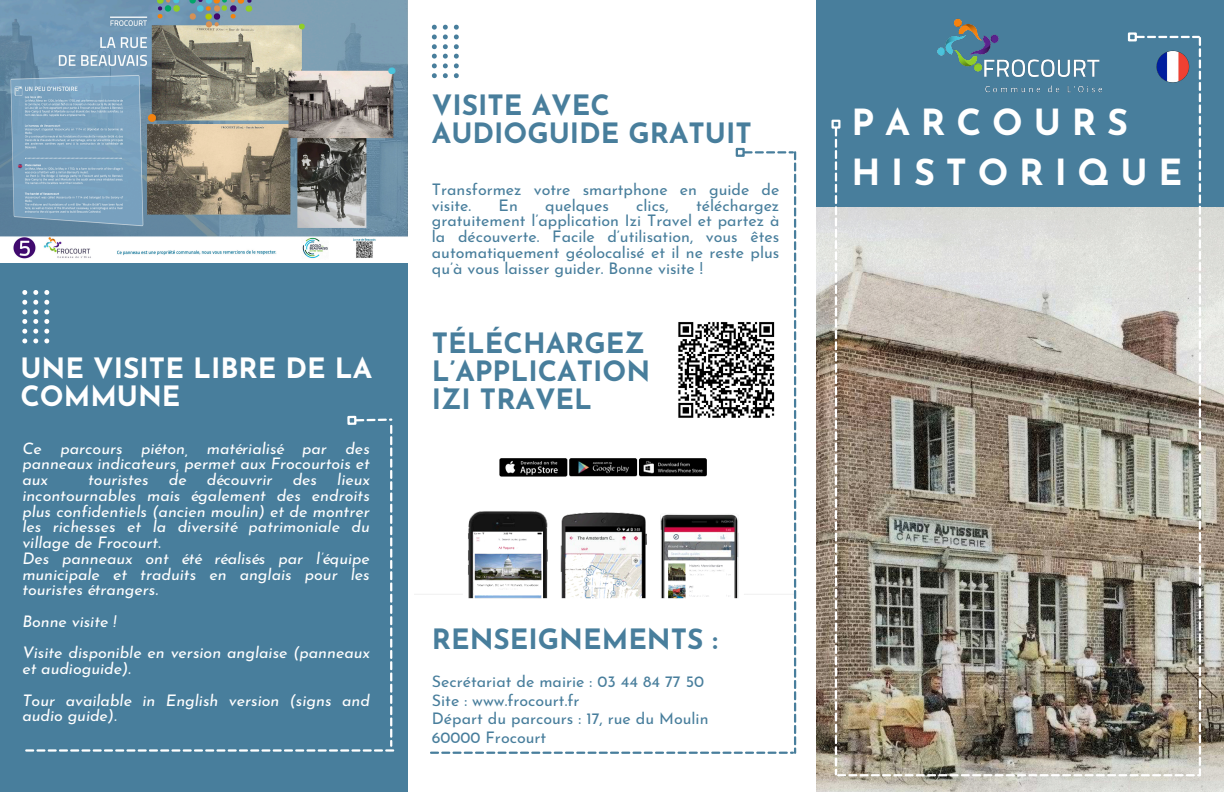
<style>
.page{position:relative;width:1224px;height:792px;background:#fff}
.page>*{position:absolute;margin:0;border:0;box-sizing:border-box;transform-origin:0 0}
.t1{font:700 36px/50.2px "Josefin Sans";letter-spacing:.3em;color:#fff}
.t2{font:700 28px/27.8px "Josefin Sans";color:#487e9c}
.t3{font:700 28px/27.8px "Josefin Sans";color:#fff}
.t4{font:italic 16px/15.8px "Josefin Sans";color:#fff;text-align:justify}
.t5{font:16px/15.8px "Josefin Sans";color:#487e9c}
</style>
<div class="page">
<div style="left:816px;top:0;width:408px;height:792px;background:#487e9c"></div>
<img style="left:816px;top:207px;width:408px;height:585px">
<div style="left:831px;top:120px;width:9px;height:9px;border:2px solid #fff"></div>
<div style="left:1128px;top:32px;width:9px;height:9px;border:2px solid #fff"></div>
<img style="left:835px;top:36px;width:366px;height:740px">
<svg style="left:432px;top:25px;width:5px;height:53px"></svg>
<svg style="left:443px;top:25px;width:5px;height:53px"></svg>
<svg style="left:454px;top:25px;width:5px;height:53px"></svg>
<svg style="left:430px;top:151px;width:366px;height:603px"></svg>
<div style="left:736px;top:148px;width:9px;height:9px;border:2px solid #487e9c"></div>
<div style="left:0;top:0;width:408px;height:792px;background:#487e9c"></div>
<svg style="left:22px;top:290px;width:5px;height:53px"></svg>
<svg style="left:33px;top:290px;width:5px;height:53px"></svg>
<svg style="left:44px;top:290px;width:5px;height:53px"></svg>
<svg style="left:25px;top:418px;width:369px;height:334px"></svg>
<div style="left:347px;top:416px;width:9px;height:9px;border:2px solid #fff"></div>
<img style="left:0;top:0;width:408px;height:262px">
<img style="left:677px;top:322px;width:97px;height:96px">
<img style="left:1157px;top:44px;width:32px;height:44px">
<img style="left:934px;top:18px;width:172px;height:87px">
<p class="t3" style="left:20px;top:357px;width:353px">UNE VISITE LIBRE DE LA<br>COMMUNE</p>
<p class="t4" style="left:22px;top:442px;width:349px">Ce parcours piéton, matérialisé par des panneaux indicateurs, permet aux Frocourtois et aux</p>
<p class="t4" style="left:22px;top:473px;width:349px;text-indent:315px">lieux incontournables mais également des endroits plus confidentiels (ancien moulin) et de montrer les richesses et la diversité patrimoniale du village de Frocourt.</p>
<p class="t4" style="left:22px;top:552px;width:349px">Des panneaux ont été réalisés par l’équipe municipale et traduits en anglais pour les touristes étrangers.</p>
<h2 class="t4" style="left:22px;top:615px;width:96px">Bonne visite !</h2>
<p class="t4" style="left:22px;top:646px;width:349px">Visite disponible en version anglaise (panneaux et audioguide).</p>
<p class="t4" style="left:22px;top:694px;width:349px">Tour available in English version (signs and audio guide).</p>
<p class="t4" style="left:88px;top:473px;width:62px">touristes</p>
<p class="t4" style="left:169px;top:473px;width:19px">de</p>
<p class="t4" style="left:207px;top:473px;width:67px">découvrir</p>
<p class="t4" style="left:293px;top:473px;width:26px">des</p>
<p class="t2" style="left:432px;top:95px;width:322px">VISITE AVEC<br>AUDIOGUIDE GRATUIT</p>
<h2 class="t5" style="left:432px;top:183px;width:349px">Transformez votre smartphone en guide de visite.</h2>
<h2 class="t5" style="left:432px;top:199px;width:349px;text-align:justify;text-indent:264px">téléchargez gratuitement l’application Izi Travel et partez à la découverte. Facile d’utilisation, vous êtes automatiquement géolocalisé et il ne reste plus qu’à vous laisser guider. Bonne visite !</h2>
<h2 class="t5" style="left:499px;top:199px;width:21px">En</h2>
<h2 class="t5" style="left:545px;top:199px;width:65px">quelques</h2>
<h2 class="t5" style="left:636px;top:199px;width:34px">clics,</h2>
<p class="t2" style="left:432px;top:333px;width:220px">TÉLÉCHARGEZ<br>L’APPLICATION<br>IZI TRAVEL</p>
<p class="t2" style="left:432px;top:628px;width:287px">RENSEIGNEMENTS :</p>
<h2 class="t5" style="left:432px;top:675px;width:274px">Secrétariat de mairie : 03 44 84 77 50</h2>
<p class="t5" style="left:432px;top:694px;width:149px">Site : www.frocourt.fr</p>
<p class="t5" style="left:432px;top:712px;width:278px">Départ du parcours : 17, rue du Moulin</p>
<p class="t5" style="left:432px;top:731px;width:116px">60000 Frocourt</p>
<p class="t1" style="left:851px;top:101px;width:333px">PARCOURS<br>HISTORIQUE</p>
</div>
